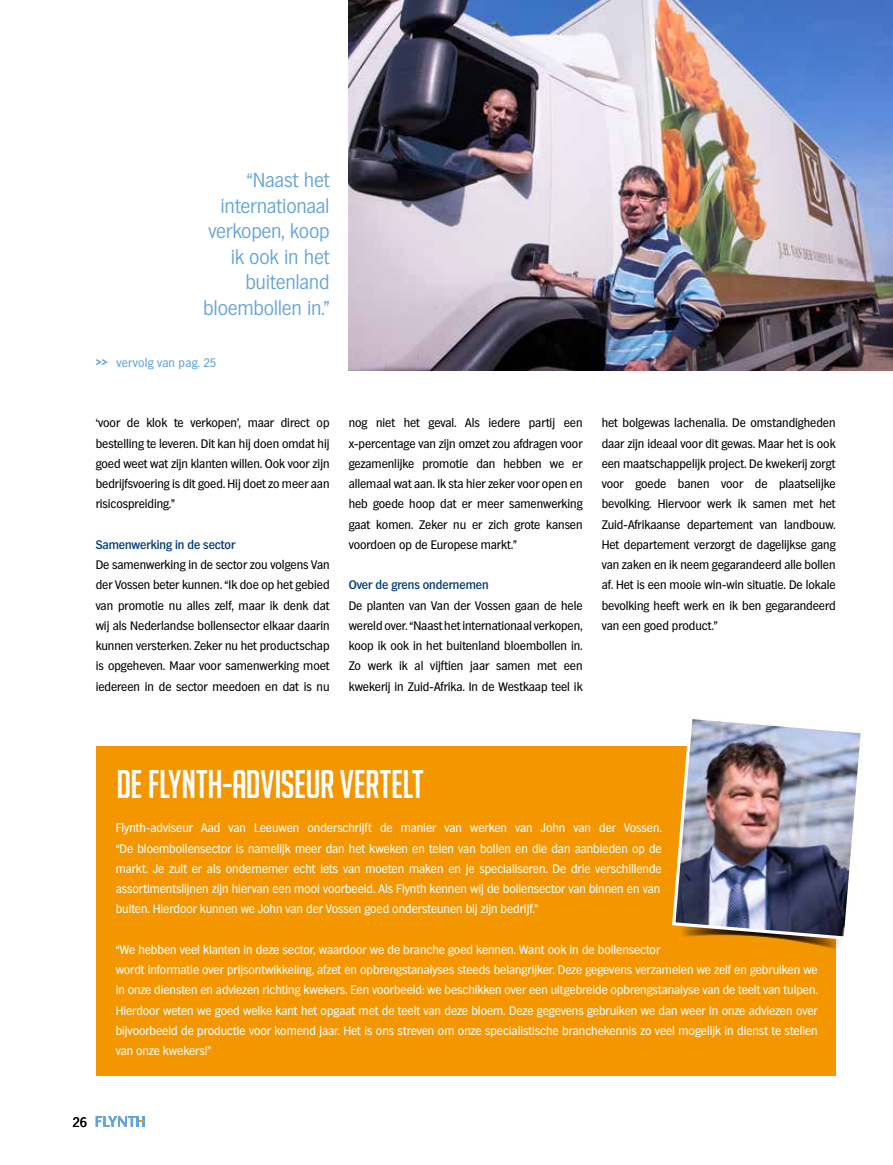
<style>
.page{position:relative;width:893px;height:1165px;background:#fff}
.page>*{position:absolute;margin:0;border:0;box-sizing:border-box;transform-origin:0 0}
.t1{font:39px "Big Noodle Titling";letter-spacing:-.01em;color:#fff}
.t2{font:300 19.5px/25.5px "Hamburg";letter-spacing:-.015em;color:#61a4d7;text-align:right}
.t3{font:13.5px "Hamburg";color:#000}
.t4{font:12px/20.2px "Hamburg";letter-spacing:-.005em;color:#000;text-align:justify}
.t5{font:12px/20.2px "Hamburg";letter-spacing:-.005em;color:#fff}
.t6{font:500 12px "Hamburg";letter-spacing:-.005em;color:#003a78}
.t7{font:12px "Hamburg";letter-spacing:.015em;color:#61a4d7}
.s1{font-weight:700;font-size:13.5px}
</style>
<div class="page">
<hr style="left:892px;top:0;width:1px;height:1165px;background:#e3ecf8">
<div style="left:96px;top:746px;width:740px;height:329px;background:#f49600"></div>
<svg style="left:96px;top:1116px;width:49px;height:10px"></svg>
<img style="left:349px;top:0;width:544px;height:370px">
<svg style="left:796px;top:941px;width:44px;height:8px"></svg>
<img style="left:672px;top:719px;width:189px;height:222px">
<h2 class="t2" style="left:203px;top:167px;width:128px">“Naast het internationaal verkopen, koop ik ook in het buitenland bloembollen in.”</h2>
<p class="t7" style="left:96px;top:355px;width:122px"><span class="s1">&gt;&gt;</span> vervolg van pag. 25</p>
<p class="t4" style="left:96px;top:413px;width:235px">‘voor de klok te verkopen’, maar direct op bestelling te leveren. Dit kan hij doen omdat hij goed weet wat zijn klanten willen. Ook voor zijn bedrijfsvoering is dit goed. Hij doet zo meer aan risicospreiding.”</p>
<p class="t6" style="left:96px;top:537px;width:141px">Samenwerking in de sector</p>
<p class="t4" style="left:96px;top:554px;width:235px">De samenwerking in de sector zou volgens Van der Vossen beter kunnen. “Ik doe op het gebied van promotie nu alles zelf, maar ik denk dat wij als Nederlandse bollensector elkaar daarin kunnen versterken. Zeker nu het productschap is opgeheven. Maar voor samenwerking moet iedereen in de sector meedoen en dat is nu</p>
<p class="t4" style="left:349px;top:413px;width:235px">nog niet het geval. Als iedere partij een x-percentage van zijn omzet zou afdragen voor gezamenlijke promotie dan hebben we er allemaal wat aan. Ik sta hier zeker voor open en heb goede hoop dat er meer samenwerking gaat komen. Zeker nu er zich grote kansen voordoen op de Europese markt.”</p>
<p class="t6" style="left:349px;top:578px;width:142px">Over de grens ondernemen</p>
<p class="t4" style="left:349px;top:595px;width:235px">De planten van Van der Vossen gaan de hele wereld over. “Naast het internationaal verkopen, koop ik ook in het buitenland bloembollen in.<br>Zo werk ik al vijftien jaar samen met een kwekerij in Zuid-Afrika. In de Westkaap teel ik</p>
<p class="t4" style="left:602px;top:413px;width:235px">het bolgewas lachenalia. De omstandigheden daar zijn ideaal voor dit gewas. Maar het is ook een maatschappelijk project. De kwekerij zorgt voor goede banen voor de plaatselijke bevolking. Hiervoor werk ik samen met het Zuid-Afrikaanse departement van landbouw.<br>Het departement verzorgt de dagelijkse gang van zaken en ik neem gegarandeerd alle bollen af. Het is een mooie win-win situatie. De lokale bevolking heeft werk en ik ben gegarandeerd van een goed product.”</p>
<p class="t3" style="left:73px;top:1114px;width:16px">26</p>
<h1 class="t1" style="left:117px;top:763px;width:309px">DE FLYNTH-ADVISEUR VERTELT</h1>
<p class="t5" style="left:116px;top:818px;width:548px">Flynth-adviseur Aad van Leeuwen onderschrijft de manier van werken van John van der Vossen. “De bloembollensector is namelijk meer dan het kweken en telen van bollen en die dan aanbieden op de markt. Je zult er als ondernemer echt iets van moeten maken en je specialiseren. De drie verschillende assortimentslijnen zijn hiervan een mooi voorbeeld. Als Flynth kennen wij de bollensector van binnen en van buiten. Hierdoor kunnen we John van der Vossen goed ondersteunen bij zijn bedrijf.”</p>
<p class="t5" style="left:116px;top:939px;width:704px">“We hebben veel klanten in deze sector, waardoor we de branche goed kennen. Want ook in de bollensector<br>wordt informatie over prijsontwikkeling, afzet en opbrengstanalyses steeds belangrijker. Deze gegevens verzamelen we zelf en gebruiken we in onze diensten en adviezen richting kwekers. Een voorbeeld: we beschikken over een uitgebreide opbrengstanalyse van de teelt van tulpen.<br>Hierdoor weten we goed welke kant het opgaat met de teelt van deze bloem. Deze gegevens gebruiken we dan weer in onze adviezen over bijvoorbeeld de productie voor komend jaar. Het is ons streven om onze specialistische branchekennis zo veel mogelijk in dienst te stellen van onze kwekers!”</p>
</div>
